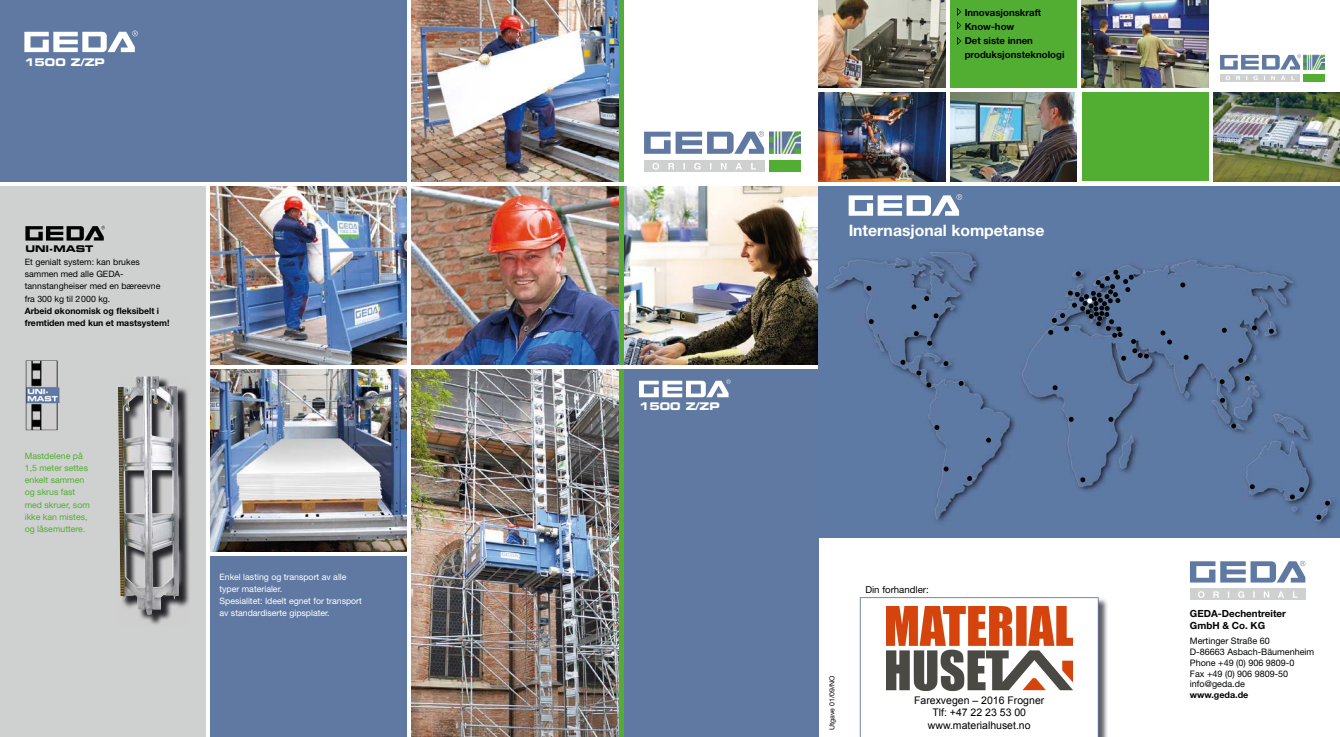
<style>
.page{position:relative;width:1340px;height:737px;background:#fff}
.page>*{position:absolute;margin:0;border:0;box-sizing:border-box;transform-origin:0 0}
.t1{font:700 15.75px "Helvetica Neue";color:#fff}
.t2{font:10.5px/12.6px "Arial";color:#000;text-align:center}
.t3{font:10.5px "Eurostile Bold Extended Two";color:#fff}
.t4{font:700 9.8px/11.8px "Helvetica Neue";color:#010202}
.t5{font:700 9.62px/14px "Helvetica Neue";color:#010202}
.t6{font:9.62px "Helvetica Neue";color:#010202}
.t7{font:9.19px "Eurostile Bold Extended Two";color:#010202}
.t8{font:9.01px/10.8px "Helvetica Neue";color:#010202}
.t9{font:700 9.01px "Helvetica Neue";color:#010202}
.t10{font:8.75px/12.2px "Helvetica Neue";color:#fff}
.t11{font:8.75px/12.2px "Helvetica Neue";color:#52ae32}
.t12{font:8.75px/12.2px "Helvetica Neue";color:#010202}
.t13{font:700 8.75px/12.2px "Helvetica Neue";color:#010202}
.t14{font:7px "Helvetica Neue";color:#010202}
</style>
<div class="page">
<img style="left:623px;top:186px;width:196px;height:178px">
<img style="left:412px;top:369px;width:206px;height:368px">
<img style="left:412px;top:0;width:206px;height:181px">
<img style="left:412px;top:186px;width:206px;height:178px">
<div style="left:622px;top:369px;width:197px;height:368px;background:#6079a3"></div>
<div style="left:618px;top:0;width:5px;height:181px;background:#52ae32"></div>
<div style="left:618px;top:369px;width:5px;height:368px;background:#52ae32"></div>
<div style="left:618px;top:186px;width:5px;height:178px;background:#52ae32"></div>
<svg style="left:639px;top:379px;width:91px;height:18px"></svg>
<img style="left:819px;top:186px;width:520px;height:351px">
<svg style="left:866px;top:286px;width:5px;height:5px"></svg>
<svg style="left:1183px;top:355px;width:5px;height:5px"></svg>
<svg style="left:1219px;top:398px;width:5px;height:5px"></svg>
<svg style="left:1219px;top:379px;width:5px;height:5px"></svg>
<svg style="left:1268px;top:329px;width:5px;height:5px"></svg>
<svg style="left:1251px;top:325px;width:5px;height:5px"></svg>
<svg style="left:1160px;top:330px;width:12px;height:14px"></svg>
<svg style="left:1231px;top:423px;width:5px;height:5px"></svg>
<svg style="left:1244px;top:376px;width:5px;height:5px"></svg>
<svg style="left:1249px;top:484px;width:5px;height:5px"></svg>
<svg style="left:1289px;top:487px;width:15px;height:12px"></svg>
<svg style="left:1324px;top:501px;width:5px;height:4px"></svg>
<svg style="left:1316px;top:515px;width:5px;height:4px"></svg>
<svg style="left:1238px;top:358px;width:5px;height:5px"></svg>
<svg style="left:1221px;top:328px;width:5px;height:5px"></svg>
<svg style="left:1080px;top:477px;width:5px;height:5px"></svg>
<svg style="left:1108px;top:417px;width:5px;height:5px"></svg>
<svg style="left:1068px;top:417px;width:5px;height:5px"></svg>
<svg style="left:1052px;top:385px;width:5px;height:5px"></svg>
<svg style="left:1180px;top:282px;width:5px;height:5px"></svg>
<svg style="left:1048px;top:270px;width:100px;height:91px;background:#51698d"></svg>
<svg style="left:924px;top:296px;width:5px;height:5px"></svg>
<svg style="left:933px;top:313px;width:5px;height:5px"></svg>
<svg style="left:911px;top:304px;width:5px;height:5px"></svg>
<svg style="left:868px;top:319px;width:5px;height:5px"></svg>
<svg style="left:927px;top:341px;width:5px;height:5px"></svg>
<svg style="left:943px;top:361px;width:5px;height:5px"></svg>
<svg style="left:913px;top:331px;width:5px;height:5px"></svg>
<svg style="left:900px;top:360px;width:5px;height:5px"></svg>
<svg style="left:916px;top:370px;width:5px;height:5px"></svg>
<svg style="left:926px;top:382px;width:5px;height:5px"></svg>
<svg style="left:958px;top:381px;width:5px;height:5px"></svg>
<svg style="left:934px;top:425px;width:5px;height:5px"></svg>
<svg style="left:986px;top:437px;width:5px;height:5px"></svg>
<svg style="left:967px;top:476px;width:5px;height:5px"></svg>
<svg style="left:943px;top:466px;width:5px;height:5px"></svg>
<svg style="left:848px;top:194px;width:114px;height:22px"></svg>
<img style="left:1098px;top:597px;width:10px;height:140px">
<svg style="left:859px;top:597px;width:239px;height:140px"></svg>
<div style="left:1189px;top:588px;width:116px;height:12px;background:#cfd0d0"></div>
<svg style="left:1190px;top:561px;width:115px;height:21px"></svg>
<svg style="left:1198px;top:591px;width:99px;height:7px"></svg>
<img style="left:819px;top:0;width:126px;height:88px">
<img style="left:950px;top:93px;width:126px;height:88px">
<img style="left:1081px;top:0;width:127px;height:88px">
<img style="left:819px;top:93px;width:126px;height:88px">
<div style="left:950px;top:0;width:126px;height:88px;background:#52ae32"></div>
<div style="left:1081px;top:93px;width:127px;height:88px;background:#52ae32"></div>
<svg style="left:957px;top:8px;width:4px;height:22px"></svg>
<svg style="left:957px;top:37px;width:4px;height:8px"></svg>
<div style="left:1219px;top:74px;width:80px;height:8px;background:#cfd0d0"></div>
<svg style="left:1220px;top:54px;width:80px;height:16px"></svg>
<svg style="left:1225px;top:76px;width:69px;height:4px"></svg>
<div style="left:1303px;top:74px;width:21px;height:8px;background:#52ae32"></div>
<img style="left:1303px;top:55px;width:21px;height:15px">
<img style="left:1213px;top:93px;width:126px;height:88px">
<div style="left:0;top:0;width:407px;height:181px;background:#6079a3"></div>
<div style="left:211px;top:556px;width:196px;height:181px;background:#6079a3"></div>
<div style="left:0;top:186px;width:206px;height:551px;background:#cfd0d0"></div>
<img style="left:211px;top:186px;width:196px;height:178px">
<img style="left:211px;top:369px;width:196px;height:182px">
<svg style="left:24px;top:31px;width:114px;height:21px"></svg>
<svg style="left:25px;top:226px;width:80px;height:14px"></svg>
<img style="left:26px;top:360px;width:34px;height:70px">
<img style="left:119px;top:377px;width:71px;height:248px">
<img style="left:118px;top:376px;width:28px;height:121px">
<div style="left:644px;top:160px;width:120px;height:12px;background:#cfd0d0"></div>
<svg style="left:644px;top:131px;width:120px;height:23px"></svg>
<svg style="left:652px;top:163px;width:104px;height:7px"></svg>
<div style="left:769px;top:160px;width:31px;height:12px;background:#52ae32"></div>
<img style="left:769px;top:132px;width:31px;height:22px">
<img style="left:886px;top:606px;width:186px;height:84px">
<p class="t3" style="left:24px;top:55px;width:82px">1500 Z/ZP</p>
<p class="t7" style="left:25px;top:242px;width:69px">UNI-MAST</p>
<p class="t12" style="left:25px;top:255px;width:137px">Et genialt system: kan brukes sammen med alle GEDA&shy;tannstangheiser med en bæreevne fra 300 kg til 2000 kg.</p>
<p class="t13" style="left:25px;top:304px;width:146px">Arbeid økonomisk og fleksibelt i fremtiden med kun et mastsystem!</p>
<p class="t11" style="left:25px;top:449px;width:67px">Mastdelene på<br>1,5 meter settes enkelt sammen og skrus fast med skruer, som ikke kan mistes, og låsemuttere.</p>
<p class="t10" style="left:219px;top:570px;width:144px">Enkel lasting og transport av alle typer materialer.<br>Spesialitet: Ideelt egnet for transport av standardiserte gipsplater.</p>
<p class="t3" style="left:639px;top:399px;width:82px">1500 Z/ZP</p>
<p class="t5" style="left:964px;top:6px;width:101px">Innovasjonskraft<br>Know-how<br>Det siste innen produksjonsteknologi</p>
<h1 class="t1" style="left:848px;top:220px;width:197px">Internasjonal kompetanse</h1>
<p class="t6" style="left:865px;top:583px;width:65px">Din forhandler:</p>
<p class="t14" style="left:827px;top:730px;width:56px;rotate:-90deg">Utgave 01/09/NO</p>
<p class="t2" style="left:914px;top:694px;width:132px">Farexvegen – 2016 Frogner<br>Tlf: +47 22 23 53 00 www.materialhuset.no</p>
<p class="t4" style="left:1189px;top:607px;width:97px">GEDA-Dechentreiter<br>GmbH &amp; Co. KG</p>
<p class="t8" style="left:1189px;top:635px;width:126px">Mertinger Straße 60<br>D-86663 Asbach-Bäumenheim<br>Phone +49 (0) 906 9809-0<br>Fax +49 (0) 906 9809-50 info@geda.de</p>
<p class="t9" style="left:1189px;top:689px;width:60px">www.geda.de</p>
</div>
